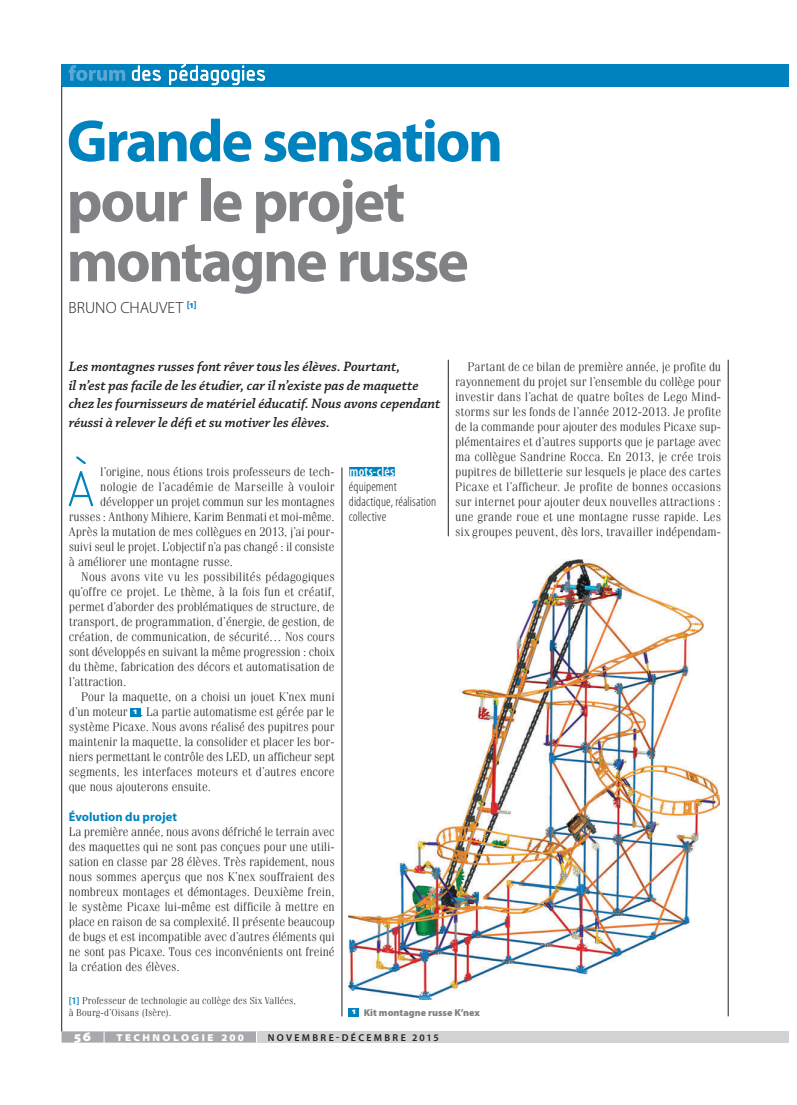
<style>
.page{position:relative;width:797px;height:1105px;background:#fff}
.page>*{position:absolute;margin:0;border:0;box-sizing:border-box;transform-origin:0 0}
._001_TitreArticle_48{font:700 60px/60px "Myriad Pro";letter-spacing:-.04em;color:#808285}
._10__Auteur{font:300 16.25px "Myriad Pro";color:#231f20}
._20__Chapo{font:italic 600 14.38px/18.8px "Chaparral Pro";letter-spacing:-.005em;color:#231f20}
.mots-clés{font:300 condensed 13.75px/15px "Myriad Pro";letter-spacing:.005em;color:#231f20}
.TEXTE_courant{font:600 condensed 13.75px "Myriad Pro";letter-spacing:.015em;color:#fff}
.TEXTE_courant-2{font:900 semi-expanded 13.75px "Myriad Pro";color:#fff}
.TEXTE_courant-3{font:300 12.5px/15px "Fenice Std";letter-spacing:-.005em;color:#231f20;text-align:justify}
.TEXTE_courant_san{font:300 12.5px/15px "Fenice Std";letter-spacing:-.01em;color:#231f20;text-align:justify}
.TEXTE_courant_san-2{font:300 12.5px "Fenice Std";letter-spacing:.015em;color:#231f20}
._40__S_titre_1{font:700 12.5px "Myriad Pro";letter-spacing:.005em;color:#0082be}
._70__Note{font:300 10px/12.5px "Fenice Std";letter-spacing:.005em;color:#231f20}
.TEXTE_courant-4{font:600 10px "Myriad Pro";letter-spacing:.235em;color:#231f20}
.Normal__Web{font:900 10px "Myriad Pro";color:#808285}
.TEXTE_courant-5{font:900 semi-expanded 10px "Myriad Pro";letter-spacing:.24em;color:#fff}
.t1{font:900 semi-expanded 9px "Myriad Pro";color:#fff}
.s1{color:#0082be}
.s2{font-family:"Myriad Pro";font-weight:600;color:#0082be}
</style>
<div class="page">
<div style="left:770px;top:64px;width:18px;height:22px;background:#0082be"></div>
<div style="left:62px;top:64px;width:708px;height:22px;background:#0082be"></div>
<div style="left:256px;top:1031px;width:514px;height:12px;background:#d1d2d4"></div>
<svg style="left:62px;top:1031px;width:195px;height:12px;background:#aeafb2"></svg>
<div style="left:770px;top:1031px;width:18px;height:12px;background:#d1d2d4"></div>
<hr style="left:342px;top:467px;width:1px;height:549px;background:#231f20">
<hr style="left:448px;top:360px;width:1px;height:176px;background:#231f20">
<hr style="left:728px;top:360px;width:1px;height:656px;background:#231f20">
<hr style="left:61px;top:86px;width:1px;height:945px;background:#231f20">
<svg style="left:132px;top:64px;width:133px;height:21px"></svg>
<svg style="left:69px;top:65px;width:56px;height:16px"></svg>
<div style="left:349px;top:467px;width:46px;height:9px;background:#0082be"></div>
<svg style="left:69px;top:456px;width:24px;height:50px"></svg>
<div style="left:130px;top:708px;width:10px;height:8px;background:#0082be"></div>
<div style="left:349px;top:1008px;width:10px;height:8px;background:#0082be"></div>
<img style="left:349px;top:559px;width:370px;height:441px">
<p class="_001_TitreArticle_48" style="left:67px;top:109px;width:438px"><span class="s1">Grande sensation </span>pour le projet montagne russe</p>
<p class="_10__Auteur" style="left:69px;top:297px;width:129px">BRUNO CHAUVET <sup>[1]</sup></p>
<p class="_20__Chapo" style="left:69px;top:358px;width:373px">Les montagnes russes font rêver tous les élèves. Pourtant,<br>il n’est pas facile de les étudier, car il n’existe pas de maquette chez les fournisseurs de matériel éducatif. Nous avons cependant réussi à relever le défi et su motiver les élèves.</p>
<p class="TEXTE_courant_san" style="left:100px;top:464px;width:236px">l’origine, nous étions trois professeurs de tech-</p>
<p class="TEXTE_courant_san-2" style="left:100px;top:480px;width:236px">nologie de l’académie de Marseille à vouloir</p>
<p class="TEXTE_courant_san" style="left:100px;top:494px;width:236px">développer un projet commun sur les montagnes</p>
<p class="TEXTE_courant_san" style="left:69px;top:509px;width:267px">russes : Anthony Mihiere, Karim Benmati et moi-même.</p>
<p class="TEXTE_courant_san" style="left:69px;top:524px;width:267px">Après la mutation de mes collègues en 2013, j’ai pour-</p>
<p class="TEXTE_courant_san" style="left:69px;top:539px;width:267px">suivi seul le projet. L’objectif n’a pas changé : il consiste</p>
<p class="TEXTE_courant_san" style="left:69px;top:554px;width:166px">à améliorer une montagne russe.</p>
<p class="TEXTE_courant-3" style="left:69px;top:569px;width:267px;text-indent:12px">Nous avons vite vu les possibilités pédagogiques qu’offre ce projet. Le thème, à la fois fun et créatif, permet d’aborder des problématiques de structure, de transport, de programmation, d’énergie, de gestion, de création, de communication, de sécurité… Nos cours sont développés en suivant la même progression : choix du thème, fabrication des décors et automatisation de l’attraction.</p>
<p class="TEXTE_courant-3" style="left:69px;top:689px;width:267px;text-indent:12px">Pour la maquette, on a choisi un jouet K’nex muni d’un moteur</p>
<p class="TEXTE_courant" style="left:349px;top:463px;width:46px">mots-clés</p>
<p class="mots-clés" style="left:349px;top:479px;width:89px">équipement didactique, réalisation collective</p>
<p class="TEXTE_courant-3" style="left:69px;top:704px;width:267px;text-indent:71px">. La partie automatisme est gérée par le système Picaxe. Nous avons réalisé des pupitres pour maintenir la maquette, la consolider et placer les bor&shy;niers permettant le contrôle des LED, un afficheur sept segments, les interfaces moteurs et d’autres encore que nous ajouterons ensuite.</p>
<p class="_40__S_titre_1" style="left:69px;top:809px;width:110px">Évolution du projet</p>
<p class="TEXTE_courant_san" style="left:69px;top:824px;width:267px">La première année, nous avons défriché le terrain avec des maquettes qui ne sont pas conçues pour une utili&shy;sation en classe par 28 élèves. Très rapidement, nous nous sommes aperçus que nos K’nex souffraient des nombreux montages et démontages. Deuxième frein, le système Picaxe lui-même est difficile à mettre en place en raison de sa complexité. Il présente beaucoup de bugs et est incompatible avec d’autres éléments qui ne sont pas Picaxe. Tous ces inconvénients ont freiné la création des élèves.</p>
<p class="t1" style="left:133px;top:705px;width:6px">1</p>
<p class="TEXTE_courant-3" style="left:455px;top:359px;width:267px;text-indent:12px">Partant de ce bilan de première année, je profite du rayonnement du projet sur l’ensemble du collège pour investir dans l’achat de quatre boîtes de Lego Mind&shy;storms sur les fonds de l’année 2012-2013. Je profite de la commande pour ajouter des modules Picaxe sup&shy;plémentaires et d’autres supports que je partage avec ma collègue Sandrine Rocca. En 2013, je crée trois pupitres de billetterie sur lesquels je place des cartes Picaxe et l’afficheur. Je profite de bonnes occasions sur internet pour ajouter deux nouvelles attractions : une grande roue et une montagne russe rapide. Les six groupes peuvent, dès lors, travailler indépendam-</p>
<p class="_70__Note" style="left:69px;top:994px;width:229px"><span class="s2">[1]</span> Professeur de technologie au collège des Six Vallées, à Bourg-d’Oisans (Isère).</p>
<p class="t1" style="left:352px;top:1005px;width:6px">1</p>
<p class="Normal__Web" style="left:364px;top:1006px;width:118px">Kit montagne russe K’nex</p>
<p class="TEXTE_courant-2" style="left:74px;top:1027px;width:18px">56</p>
<p class="TEXTE_courant-5" style="left:117px;top:1030px;width:129px">TECHNOLOGIE 200</p>
<p class="TEXTE_courant-4" style="left:268px;top:1031px;width:172px">NOVEMBRE-DÉCEMBRE 2015</p>
</div>
